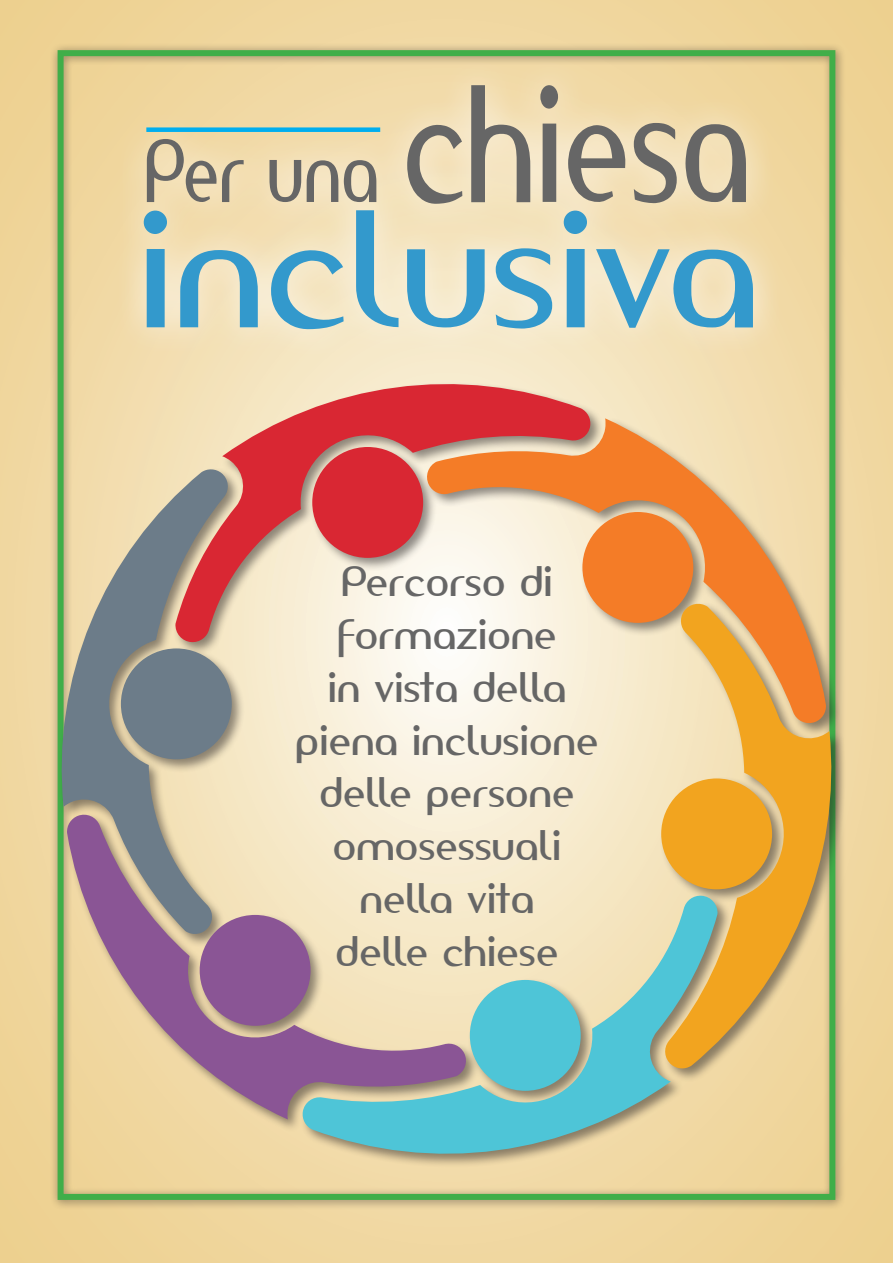
<style>
.page{position:relative;width:893px;height:1263px;background:#f0d69c}
.page>*{position:absolute;margin:0;border:0;box-sizing:border-box;transform-origin:0 0}
.Testo{font:156px "Amerika Sans";color:#39c}
.Testo-2{font:84px "Amerika Sans";color:#666;scale:.76 1}
.Testo-3{font:39.9px/52.8px "Amerika Sans";color:#666;text-align:center}
.s1{font-size:156px}
</style>
<div class="page">
<div style="left:50px;top:43px;width:796px;height:1167px;background:#231f20;opacity:.5"></div>
<div style="left:59px;top:381px;width:786px;height:787px;background:#231f20;opacity:.5"></div>
<svg style="left:663px;top:601px;width:168px;height:469px"></svg>
<svg style="left:425px;top:418px;width:401px;height:307px;background:#f0c491"></svg>
<div style="left:661px;top:778px;width:111px;height:111px;background:#f2a41f;border-radius:50%"></div>
<svg style="left:302px;top:895px;width:416px;height:259px;background:#b0ccb5"></svg>
<div style="left:582px;top:512px;width:111px;height:111px;background:#f47c27;border-radius:50%"></div>
<svg style="left:175px;top:384px;width:416px;height:259px;background:#eab0a0"></svg>
<div style="left:470px;top:980px;width:111px;height:111px;background:#4ec5d7;border-radius:50%"></div>
<svg style="left:67px;top:812px;width:401px;height:307px"></svg>
<div style="left:312px;top:447px;width:111px;height:111px;background:#d92733;border-radius:50%"></div>
<div style="left:200px;top:915px;width:111px;height:111px;background:#8a5595;border-radius:50%"></div>
<svg style="left:62px;top:468px;width:168px;height:468px;background:#ae9e94"></svg>
<div style="left:121px;top:648px;width:111px;height:111px;background:#6c7c89;border-radius:50%"></div>
<div style="left:114px;top:55px;width:670px;height:305px;background:#fff;opacity:.75"></div>
<div style="left:146px;top:127px;width:234px;height:5px;background:#00aeef"></div>
<p class="Testo-2" style="left:143px;top:118px;width:799px">Per una <span class="s1">chiesa</span></p>
<p class="Testo" style="left:135px;top:172px;width:624px">inclusiva</p>
<p class="Testo-3" style="left:295px;top:555px;width:305px">Percorso di formazione<br>in vista della piena inclusione delle persone omosessuali</p>
<p class="Testo-3" style="left:359px;top:872px;width:176px">nella vita</p>
<p class="Testo-3" style="left:335px;top:925px;width:225px">delle chiese</p>
</div>
